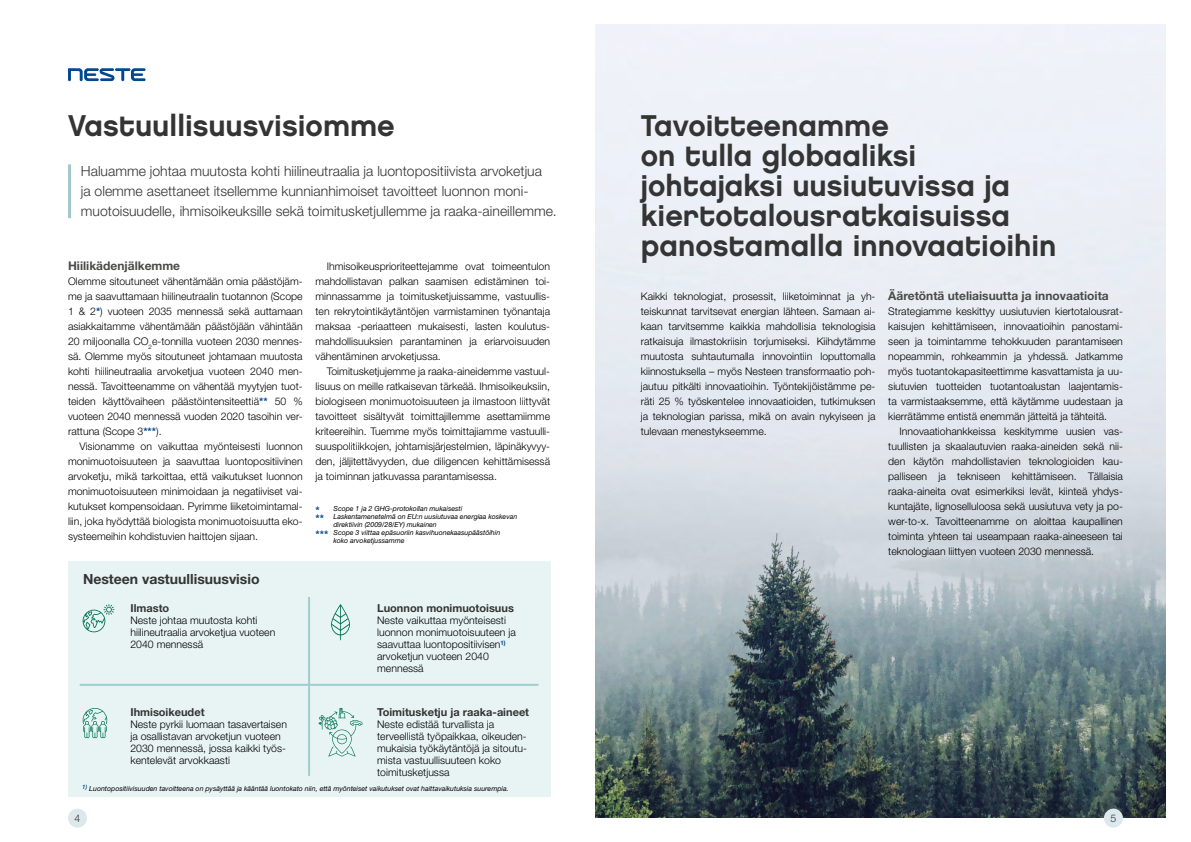
<style>
.page{position:relative;width:1191px;height:842px;background:#fff}
.page>*{position:absolute;margin:0;border:0;box-sizing:border-box;transform-origin:0 0}
.Main_Heading{font:30px/30px "Chalet New York Nineteen Eighty";color:#343434}
.Leading{font:300 14px "Helvetica Neue LT Std";color:#343434}
.Otsikko_2{font:700 14px "Helvetica Neue LT Std";color:#343434}
.ENG_OTSIKKO_2{font:700 12px "Helvetica Neue LT Std";color:#4a4a49}
.FIN_Leipäteksti{font:700 11px "Helvetica Neue LT Std";color:#343434}
.FIN_Leipäteksti-2{font:300 10.5px/15px "Helvetica Neue LT Std";color:#000}
.FIN_Leipäteksti_SIS{font:300 10.5px/15px "Helvetica Neue LT Std";color:#000;text-align:justify}
.FIN_Leipäteksti-3{font:300 10.5px "Helvetica Neue LT Std";color:#343434}
.viite{font:italic 7px "Helvetica Neue LT Std";color:#000}
.s1{font-weight:700;color:#004891}
.s2{font-weight:700;font-style:normal;font-size:10.5px;color:#004891}
</style>
<div class="page">
<img style="left:595px;top:25px;width:570px;height:792px">
<hr style="left:68px;top:164px;width:3px;height:54px;background:#a1c6cc">
<div style="left:68px;top:809px;width:19px;height:19px;background:#dce8eb;border-radius:50%"></div>
<div style="left:1104px;top:809px;width:19px;height:19px;background:#dce8eb;border-radius:50%"></div>
<svg style="left:68px;top:68px;width:78px;height:13px"></svg>
<div style="left:68px;top:561px;width:482px;height:236px;background:#e8f3f3"></div>
<svg style="left:318px;top:708px;width:44px;height:49px"></svg>
<svg style="left:331px;top:604px;width:19px;height:36px"></svg>
<svg style="left:83px;top:604px;width:31px;height:28px"></svg>
<svg style="left:82px;top:708px;width:25px;height:30px"></svg>
<hr style="left:80px;top:684px;width:458px;height:2px;background:#a0cdcd">
<hr style="left:308px;top:598px;width:2px;height:177px;background:#a0cdcd">
<p class="Main_Heading" style="left:68px;top:110px;width:328px">Vastuullisuusvisiomme</p>
<p class="Leading" style="left:81px;top:162px;width:463px">Haluamme johtaa muutosta kohti hiilineutraalia ja luontopositiivista arvoketjua</p>
<p class="Leading" style="left:81px;top:182px;width:449px">ja olemme asettaneet itsellemme kunnianhimoiset tavoitteet luonnon moni-</p>
<p class="Leading" style="left:81px;top:202px;width:477px">muotoisuudelle, ihmisoikeuksille sekä toimitusketjullemme ja raaka-aineillemme.</p>
<p class="ENG_OTSIKKO_2" style="left:68px;top:258px;width:114px">Hiilikädenjälkemme</p>
<p class="FIN_Leipäteksti-2" style="left:68px;top:274px;width:236px;text-align:justify">Olemme sitoutuneet vähentämään omia päästöjäm&shy;me ja saavuttamaan hiilineutraalin tuotannon (Scope 1 &amp; 2<span class="s1">*</span>) vuoteen 2035 mennessä sekä auttamaan asiakkaitamme vähentämään päästöjään vähintään 20 miljoonalla CO<sub>2</sub>e-tonnilla vuoteen 2030 mennes&shy;sä. Olemme myös sitoutuneet johtamaan muutosta kohti hiilineutraalia arvoketjua vuoteen 2040 men&shy;nessä. Tavoitteenamme on vähentää myytyjen tuot&shy;teiden käyttövaiheen päästöintensiteettiä<span class="s1">**</span> 50 % vuoteen 2040 mennessä vuoden 2020 tasoihin ver&shy;rattuna (Scope 3<span class="s1">***</span>).</p>
<p class="FIN_Leipäteksti_SIS" style="left:68px;top:439px;width:236px;text-indent:11px">Visionamme on vaikuttaa myönteisesti luonnon monimuotoisuuteen ja saavuttaa luontopositiivinen arvoketju, mikä tarkoittaa, että vaikutukset luonnon monimuotoisuuteen minimoidaan ja negatiiviset vai&shy;kutukset kompensoidaan. Pyrimme liiketoimintamal&shy;liin, joka hyödyttää biologista monimuotoisuutta eko&shy;systeemeihin kohdistuvien haittojen sijaan.</p>
<p class="Otsikko_2" style="left:83px;top:570px;width:178px">Nesteen vastuullisuusvisio</p>
<p class="FIN_Leipäteksti" style="left:130px;top:601px;width:40px">Ilmasto</p>
<p class="FIN_Leipäteksti-2" style="left:130px;top:614px;width:146px;line-height:12px">Neste johtaa muutosta kohti hiilineutraalia arvoketjua vuoteen<br>2040 mennessä</p>
<p class="FIN_Leipäteksti_SIS" style="left:315px;top:259px;width:236px;text-indent:11px">Ihmisoikeusprioriteettejamme ovat toimeentulon mahdollistavan palkan saamisen edistäminen toi&shy;minnassamme ja toimitusketjuissamme, vastuullis&shy;ten rekrytointikäytäntöjen varmistaminen työnantaja maksaa -periaatteen mukaisesti, lasten koulutus&shy;mahdollisuuksien parantaminen ja eriarvoisuuden vähentäminen arvoketjussa.</p>
<p class="FIN_Leipäteksti_SIS" style="left:315px;top:364px;width:236px;text-indent:11px">Toimitusketjujemme ja raaka-aineidemme vastuul&shy;lisuus on meille ratkaisevan tärkeää. Ihmisoikeuksiin, biologiseen monimuotoisuuteen ja ilmastoon liittyvät tavoitteet sisältyvät toimittajillemme asettamiimme kriteereihin. Tuemme myös toimittajiamme vastuulli&shy;suuspolitiikkojen, johtamisjärjestelmien, läpinäkyvyy&shy;den, jäljitettävyyden, due diligencen kehittämisessä ja toiminnan jatkuvassa parantamisessa.</p>
<p class="viite" style="left:315px;top:504px;width:148px"><span class="s2">*</span> Scope 1 ja 2 GHG-protokollan mukaisesti</p>
<p class="viite" style="left:315px;top:512px;width:203px"><span class="s2">**</span> Laskentamenetelmä on EU:n uusiutuvaa energiaa koskevan</p>
<p class="viite" style="left:333px;top:520px;width:105px">direktiivin (2009/28/EY) mukainen</p>
<p class="viite" style="left:315px;top:528px;width:186px"><span class="s2">***</span> Scope 3 viittaa epäsuoriin kasvihuonekaasupäästöihin</p>
<p class="viite" style="left:333px;top:536px;width:73px">koko arvoketjussamme</p>
<p class="FIN_Leipäteksti" style="left:377px;top:601px;width:138px">Luonnon monimuotoisuus</p>
<p class="FIN_Leipäteksti-2" style="left:377px;top:614px;width:140px;line-height:12px">Neste vaikuttaa myönteisesti luonnon monimuotoisuuteen ja saavuttaa luontopositiivisen<sup>1) </sup>arvoketjun vuoteen 2040 mennessä</p>
<p class="FIN_Leipäteksti" style="left:130px;top:705px;width:76px">Ihmisoikeudet</p>
<p class="FIN_Leipäteksti-2" style="left:130px;top:718px;width:158px;line-height:12px">Neste pyrkii luomaan tasavertaisen ja osallistavan arvoketjun vuoteen 2030 mennessä, jossa kaikki työs&shy;kentelevät arvokkaasti</p>
<p class="viite" style="left:82px;top:784px;width:428px"><sup>1)</sup> Luontopositiivisuuden tavoitteena on pysäyttää ja kääntää luontokato niin, että myönteiset vaikutukset ovat haittavaikutuksia suurempia.</p>
<p class="FIN_Leipäteksti" style="left:377px;top:705px;width:153px">Toimitusketju ja raaka-aineet</p>
<p class="FIN_Leipäteksti-2" style="left:377px;top:718px;width:150px;line-height:12px">Neste edistää turvallista ja terveellistä työpaikkaa, oikeuden&shy;mukaisia työkäytäntöjä ja sitoutu&shy;mista vastuullisuuteen koko toimitusketjussa</p>
<p class="Main_Heading" style="left:641px;top:110px;width:417px">Tavoitteenamme<br>on tulla globaaliksi johtajaksi uusiutuvissa ja kiertotalousratkaisuissa panostamalla innovaatioihin</p>
<p class="FIN_Leipäteksti-2" style="left:641px;top:289px;width:236px;text-align:justify">Kaikki teknologiat, prosessit, liiketoiminnat ja yh&shy;teiskunnat tarvitsevat energian lähteen. Samaan ai&shy;kaan tarvitsemme kaikkia mahdollisia teknologisia ratkaisuja ilmastokriisin torjumiseksi. Kiihdytämme muutosta suhtautumalla innovointiin loputtomalla kiinnostuksella – myös Nesteen transformaatio poh&shy;jautuu pitkälti innovaatioihin. Työntekijöistämme pe&shy;räti 25 % työskentelee innovaatioiden, tutkimuksen ja teknologian parissa, mikä on avain nykyiseen ja tulevaan menestykseemme.</p>
<p class="ENG_OTSIKKO_2" style="left:888px;top:288px;width:222px">Ääretöntä uteliaisuutta ja innovaatioita</p>
<p class="FIN_Leipäteksti-2" style="left:888px;top:304px;width:236px;text-align:justify">Strategiamme keskittyy uusiutuvien kiertotalousrat&shy;kaisujen kehittämiseen, innovaatioihin panostami&shy;seen ja toimintamme tehokkuuden parantamiseen nopeammin, rohkeammin ja yhdessä. Jatkamme myös tuotantokapasiteettimme kasvattamista ja uu&shy;siutuvien tuotteiden tuotantoalustan laajentamis&shy;ta varmistaaksemme, että käytämme uudestaan ja kierrätämme entistä enemmän jätteitä ja tähteitä.</p>
<p class="FIN_Leipäteksti_SIS" style="left:888px;top:424px;width:236px;text-indent:11px">Innovaatiohankkeissa keskitymme uusien vas&shy;tuullisten ja skaalautuvien raaka-aineiden sekä nii&shy;den käytön mahdollistavien teknologioiden kau&shy;palliseen ja tekniseen kehittämiseen. Tällaisia raaka-aineita ovat esimerkiksi levät, kiinteä yhdys&shy;kuntajäte, lignoselluloosa sekä uusiutuva vety ja po&shy;wer-to-x. Tavoitteenamme on aloittaa kaupallinen toiminta yhteen tai useampaan raaka-aineeseen tai teknologiaan liittyen vuoteen 2030 mennessä.</p>
<p class="FIN_Leipäteksti-3" style="left:74px;top:812px;width:7px">4</p>
<p class="FIN_Leipäteksti-3" style="left:1110px;top:812px;width:7px">5</p>
</div>
